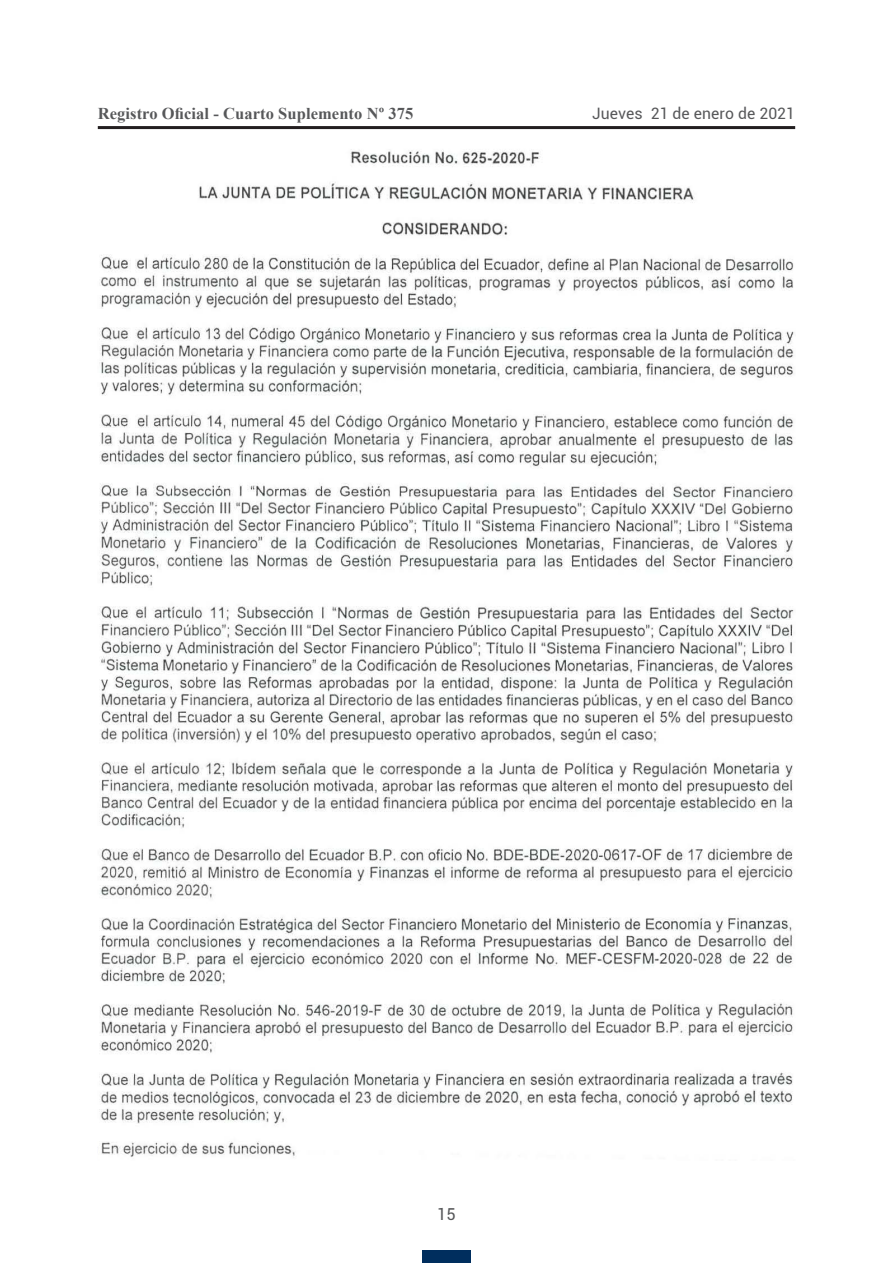
<style>
.page{position:relative;width:893px;height:1263px;background:#fff}
.page>*{position:absolute;margin:0;border:0;box-sizing:border-box;transform-origin:0 0}
.t1{font:700 16.5px "Times New Roman";letter-spacing:.005em;color:#57585a}
.t2{font:16.5px "Roboto";color:#57585a}
.t3{font:15.75px "Roboto";letter-spacing:.005em;color:#57585a}
</style>
<div class="page">
<hr style="left:98px;top:126px;width:697px;height:3px;background:#231f20">
<div style="left:422px;top:1250px;width:49px;height:13px;background:#002e5e"></div>
<img style="left:99px;top:149px;width:695px;height:1009px">
<p class="t1" style="left:98px;top:102px;width:317px">Registro Oficial - Cuarto Suplemento Nº 375</p>
<p class="t3" style="left:592px;top:102px;width:204px">Jueves 21 de enero de 2021</p>
<p class="t2" style="left:437px;top:1203px;width:20px">15</p>
</div>
